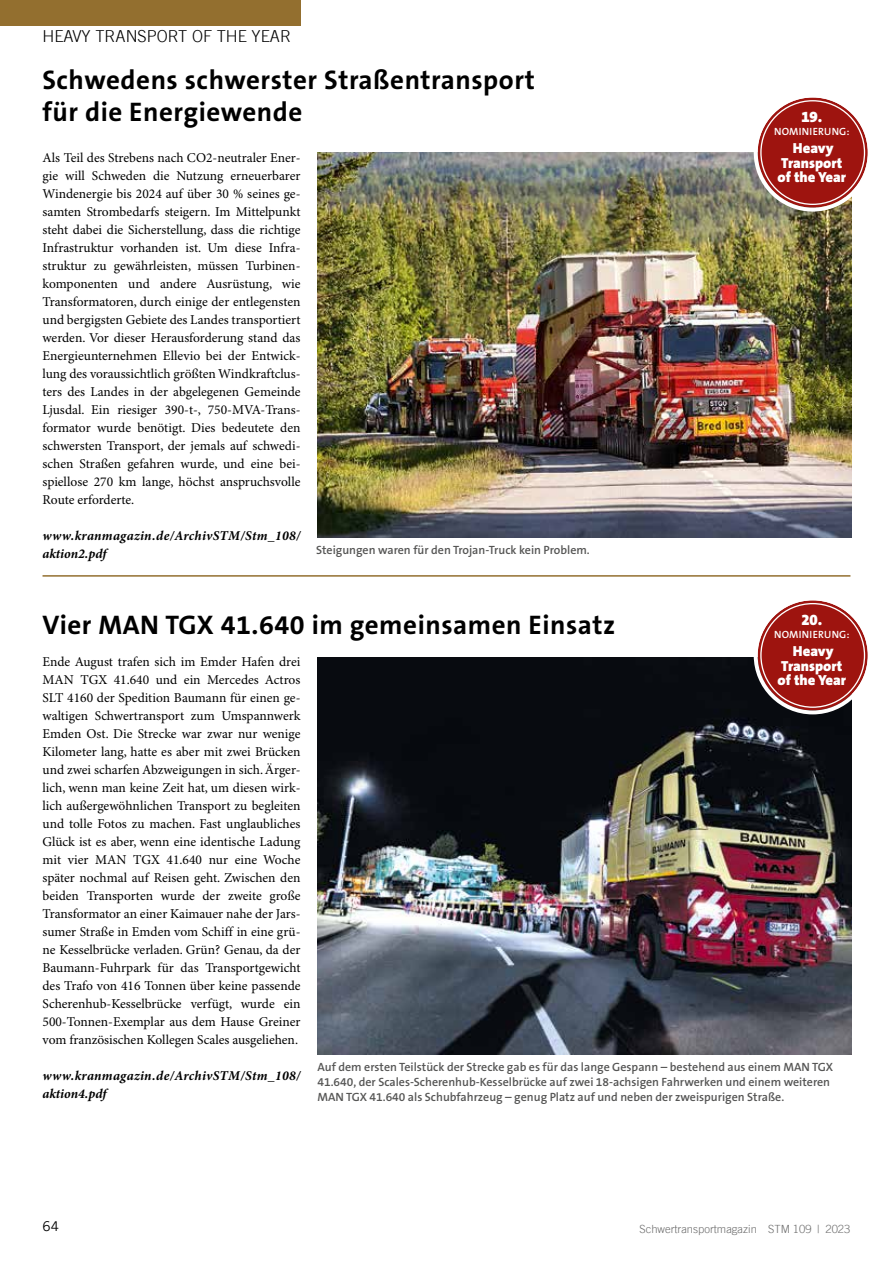
<style>
.page{position:relative;width:893px;height:1263px;background:#fff}
.page>*{position:absolute;margin:0;border:0;box-sizing:border-box;transform-origin:0 0}
.t1{font:700 27px/32.4px "The Sans B W7";letter-spacing:.02em;color:#000}
.t2{font:300 16.5px "Trade Gothic LT";color:#000}
.t3{font:900 15px "The Sans B W9";color:#fff}
.t4{font:900 14.7px/14.7px "The Sans B W9";color:#fff;text-align:center}
.t5{font:13.5px/18px "Minion Pro";color:#000;text-align:justify}
.t6{font:italic 700 13.5px/18px "Minion Pro";letter-spacing:.02em;color:#000}
.t7{font:13.5px "Trade Gothic LT";color:#000}
.t8{font:600 12px/15px "The Sans B W6";color:#565655}
.t9{font:300 11.25px "Trade Gothic LT";color:#6e6e6e}
.t10{font:600 10.5px "The Sans B W6";letter-spacing:.015em;color:#fff}
</style>
<div class="page">
<div style="left:0;top:0;width:300px;height:26px;background:#936f2f"></div>
<img style="left:317px;top:153px;width:535px;height:384px">
<div style="left:758px;top:97px;width:110px;height:111px;background:#9e140f;border-radius:50%"></div>
<div style="left:754px;top:94px;width:118px;height:118px;border:4px solid #fff;border-radius:50%"></div>
<hr style="left:43px;top:575px;width:807px;height:2px;background:#936f2f">
<img style="left:317px;top:657px;width:535px;height:397px">
<div style="left:758px;top:600px;width:110px;height:110px;background:#9e140f;border-radius:50%"></div>
<div style="left:754px;top:596px;width:118px;height:118px;border:4px solid #fff;border-radius:50%"></div>
<p class="t2" style="left:43px;top:26px;width:250px">HEAVY TRANSPORT OF THE YEAR</p>
<h1 class="t1" style="left:43px;top:64px;width:494px">Schwedens schwerster Straßentransport für die Energiewende</h1>
<p class="t5" style="left:43px;top:149px;width:259px">Als Teil des Strebens nach CO2-neutraler Ener&shy;gie will Schweden die Nutzung erneuerbarer Windenergie bis 2024 auf über 30 % seines ge&shy;samten Strombedarfs steigern. Im Mittelpunkt steht dabei die Sicherstellung, dass die richtige Infrastruktur vorhanden ist. Um diese Infra&shy;struktur zu gewährleisten, müssen Turbinen&shy;komponenten und andere Ausrüstung, wie Transformatoren, durch einige der entlegensten und bergigsten Gebiete des Landes transportiert werden. Vor dieser Herausforderung stand das Energieunternehmen Ellevio bei der Entwick&shy;lung des voraussichtlich größten Windkraftclus&shy;ters des Landes in der abgelegenen Gemeinde Ljusdal. Ein riesiger 390-t-, 750-MVA-Trans&shy;formator wurde benötigt. Dies bedeutete den schwersten Transport, der jemals auf schwedi&shy;schen Straßen gefahren wurde, und eine bei&shy;spiellose 270 km lange, höchst anspruchsvolle Route erforderte.</p>
<p class="t6" style="left:43px;top:526px;width:260px">www.kranmagazin.de/ArchivSTM/Stm_108/ aktion2.pdf</p>
<p class="t8" style="left:316px;top:542px;width:275px">Steigungen waren für den Trojan-Truck kein Problem.</p>
<p class="t3" style="left:801px;top:108px;width:22px">19.</p>
<p class="t10" style="left:774px;top:125px;width:77px">NOMINIERUNG:</p>
<p class="t4" style="left:778px;top:141px;width:70px">Heavy<br>Transport of the Year</p>
<h1 class="t1" style="left:43px;top:609px;width:574px">Vier MAN TGX 41.640 im gemeinsamen Einsatz</h1>
<p class="t5" style="left:43px;top:653px;width:259px">Ende August trafen sich im Emder Hafen drei MAN TGX 41.640 und ein Mercedes Actros SLT 4160 der Spedition Baumann für einen ge&shy;waltigen Schwertransport zum Umspannwerk Emden Ost. Die Strecke war zwar nur wenige Kilometer lang, hatte es aber mit zwei Brücken und zwei scharfen Abzweigungen in sich. Ärger&shy;lich, wenn man keine Zeit hat, um diesen wirk&shy;lich außergewöhnlichen Transport zu begleiten und tolle Fotos zu machen. Fast unglaubliches Glück ist es aber, wenn eine identische Ladung mit vier MAN TGX 41.640 nur eine Woche später nochmal auf Reisen geht. Zwischen den beiden Transporten wurde der zweite große Transformator an einer Kaimauer nahe der Jars&shy;sumer Straße in Emden vom Schiff in eine grü&shy;ne Kesselbrücke verladen. Grün? Genau, da der Baumann-Fuhrpark für das Transportgewicht des Trafo von 416 Tonnen über keine passende Scherenhub-Kesselbrücke verfügt, wurde ein 500-Tonnen-Exemplar aus dem Hause Greiner vom französischen Kollegen Scales ausgeliehen.</p>
<p class="t6" style="left:43px;top:1066px;width:260px">www.kranmagazin.de/ArchivSTM/Stm_108/ aktion4.pdf</p>
<p class="t3" style="left:801px;top:611px;width:22px">20.</p>
<p class="t10" style="left:774px;top:628px;width:77px">NOMINIERUNG:</p>
<p class="t4" style="left:778px;top:644px;width:70px">Heavy<br>Transport of the Year</p>
<p class="t8" style="left:317px;top:1060px;width:517px">Auf dem ersten Teilstück der Strecke gab es für das lange Gespann – bestehend aus einem MAN TGX<br>41.640, der Scales-Scherenhub-Kesselbrücke auf zwei 18-achsigen Fahrwerken und einem weiteren<br>MAN TGX 41.640 als Schubfahrzeug – genug Platz auf und neben der zweispurigen Straße.</p>
<p class="t7" style="left:43px;top:1218px;width:18px">64</p>
<p class="t9" style="left:639px;top:1222px;width:212px">Schwertransportmagazin STM 109 | 2023</p>
</div>
